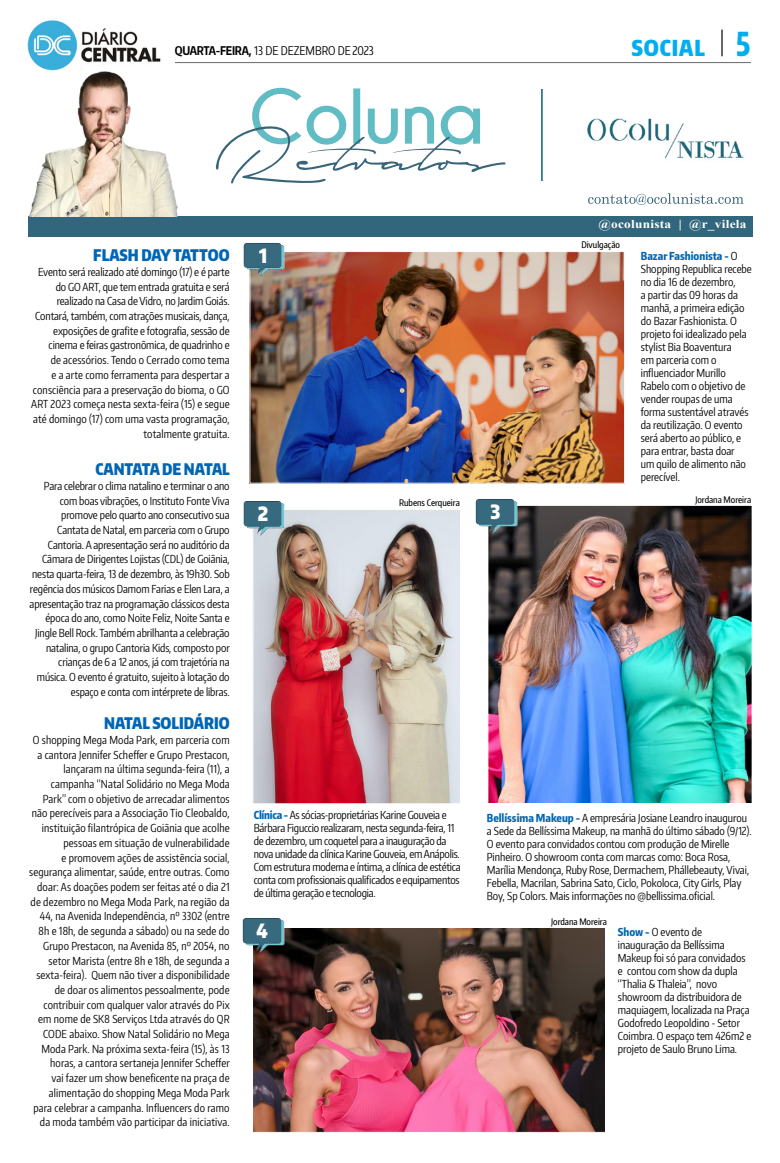
<style>
.page{position:relative;width:780px;height:1163px;background:#fff}
.page>*{position:absolute;margin:0;border:0;box-sizing:border-box;transform-origin:0 0}
.t1{font:900 22px "Encode Sans Compressed";letter-spacing:.04em;color:#00aeef}
.t2{font:900 19.7px "Encode Sans Narrow";color:#fff;scale:.87 1}
.t3{font:900 16px "Encode Sans Compressed";color:#0066b3}
.t4{font:700 12px "Encode Sans Compressed";letter-spacing:-.02em;color:#000}
.t5{font:700 12px "Times New Roman";letter-spacing:.02em;color:#fff;scale:1.11 1}
.t6{font:12px "Encode Sans Compressed";letter-spacing:-.02em;color:#000}
.t7{font:11px/14.7px "Encode Sans Compressed";color:#000;text-align:right}
.t8{font:11px/13px "Encode Sans Compressed";letter-spacing:-.02em;color:#000}
.t9{font:500 9px "Encode Sans Compressed";color:#000}
.s1{font-weight:400}
.s2{font-weight:800;font-size:33px}
.s3{font-weight:800;color:#0066b3}
</style>
<div class="page">
<hr style="left:175px;top:62px;width:575px;height:1px;background:#000">
<hr style="left:721px;top:30px;width:2px;height:26px;background:#000">
<img style="left:490px;top:507px;width:260px;height:294px">
<div style="left:487px;top:504px;width:266px;height:300px;border:2px solid #fff"></div>
<img style="left:251px;top:253px;width:372px;height:228px">
<div style="left:249px;top:251px;width:376px;height:232px;border:1px solid #fff"></div>
<img style="left:254px;top:510px;width:205px;height:292px">
<div style="left:252px;top:508px;width:209px;height:296px;border:1px solid #fff"></div>
<img style="left:254px;top:928px;width:350px;height:202px">
<div style="left:251px;top:926px;width:356px;height:206px;border:1px solid #fff"></div>
<img style="left:243px;top:243px;width:43px;height:37px">
<img style="left:243px;top:501px;width:43px;height:37px">
<img style="left:242px;top:918px;width:43px;height:37px">
<img style="left:475px;top:499px;width:43px;height:38px">
<img style="left:195px;top:87px;width:558px;height:130px">
<img style="left:541px;top:89px;width:2px;height:92px">
<div style="left:28px;top:217px;width:725px;height:20px;background:#31667c"></div>
<img style="left:28px;top:71px;width:160px;height:146px">
<img style="left:81px;top:28px;width:80px;height:35px">
<img style="left:27px;top:20px;width:51px;height:51px">
<p class="t4" style="left:175px;top:43px;width:133px">QUARTA-FEIRA, <span class="s1">13 de dezembro</span></p>
<p class="t6" style="left:338px;top:43px;width:37px">DE 2023</p>
<p class="t1" style="left:631px;top:33px;width:120px">SOCIAL <span class="s2">5</span></p>
<p class="t5" style="left:598px;top:215px;width:135px">@ocolunista | @r_vilela</p>
<p class="t3" style="left:93px;top:245px;width:138px">FLASH DAY TATTOO</p>
<p class="t7" style="left:31px;top:264px;width:200px">Evento será realizado até domingo (17) e é parte do GO ART, que tem entrada gratuita e será realizado na Casa de Vidro, no Jardim Goiás.<br>Contará, também, com atrações musicais, dança, exposições de grafite e fotografia, sessão de cinema e feiras gastronômica, de quadrinho e<br>de acessórios. Tendo o Cerrado como tema<br>e a arte como ferramenta para despertar a consciência para a preservação do bioma, o GO ART 2023 começa nesta sexta-feira (15) e segue até domingo (17) com uma vasta programação, totalmente gratuita.</p>
<p class="t3" style="left:95px;top:458px;width:136px">CANTATA DE NATAL</p>
<p class="t7" style="left:30px;top:478px;width:202px">Para celebrar o clima natalino e terminar o ano com boas vibrações, o Instituto Fonte Viva promove pelo quarto ano consecutivo sua Cantata de Natal, em parceria com o Grupo Cantoria. A apresentação será no auditório da Câmara de Dirigentes Lojistas (CDL) de Goiânia, nesta quarta-feira, 13 de dezembro, às 19h30. Sob regência dos músicos Damom Farias e Elen Lara, a apresentação traz na programação clássicos desta época do ano, como Noite Feliz, Noite Santa e Jingle Bell Rock. Também abrilhanta a celebração natalina, o grupo Cantoria Kids, composto por crianças de 6 a 12 anos, já com trajetória na música. O evento é gratuito, sujeito à lotação do espaço e conta com intérprete de libras.</p>
<p class="t3" style="left:104px;top:712px;width:127px">NATAL SOLIDÁRIO</p>
<p class="t7" style="left:29px;top:732px;width:202px">O shopping Mega Moda Park, em parceria com a cantora Jennifer Scheffer e Grupo Prestacon, lançaram na última segunda-feira (11), a campanha “Natal Solidário no Mega Moda Park” com o objetivo de arrecadar alimentos não perecíveis para a Associação Tio Cleobaldo, instituição filantrópica de Goiânia que acolhe pessoas em situação de vulnerabilidade<br>e promovem ações de assistência social, segurança alimentar, saúde, entre outras. Como doar: As doações podem ser feitas até o dia 21 de dezembro no Mega Moda Park, na região da 44, na Avenida Independência, nº 3302 (entre 8h e 18h, de segunda a sábado) ou na sede do Grupo Prestacon, na Avenida 85, nº 2054, no setor Marista (entre 8h e 18h, de segunda a sexta-feira). Quem não tiver a disponibilidade de doar os alimentos pessoalmente, pode contribuir com qualquer valor através do Pix em nome de SK8 Serviços Ltda através do QR CODE abaixo. Show Natal Solidário no Mega Moda Park. Na próxima sexta-feira (15), às 13 horas, a cantora sertaneja Jennifer Scheffer<br>vai fazer um show beneficente na praça de alimentação do shopping Mega Moda Park para celebrar a campanha. Influencers do ramo da moda também vão participar da iniciativa.</p>
<p class="t2" style="left:259px;top:242px;width:11px">1</p>
<p class="t2" style="left:258px;top:500px;width:14px">2</p>
<p class="t9" style="left:581px;top:239px;width:40px">Divulgação</p>
<p class="t7" style="left:640px;top:249px;width:112px;line-height:13px;text-align:left"><span class="s3">Bazar Fashionista -</span> O<br>Shopping Republica recebe no dia 16 de dezembro,<br>a partir das 09 horas da manhã, a primeira edição do Bazar Fashionista. O projeto foi idealizado pela stylist Bia Boaventura<br>em parceria com o influenciador Murillo<br>Rabelo com o objetivo de vender roupas de uma forma sustentável através da reutilização. O evento será aberto ao público, e para entrar, basta doar<br>um quilo de alimento não perecível.</p>
<p class="t9" style="left:399px;top:496px;width:62px">Rubens Cerqueira</p>
<p class="t9" style="left:695px;top:493px;width:57px">Jordana Moreira</p>
<p class="t2" style="left:490px;top:499px;width:13px">3</p>
<p class="t8" style="left:254px;top:807px;width:208px"><span class="s3">Clínica -</span> As sócias-proprietárias Karine Gouveia e Bárbara Figuccio realizaram, nesta segunda-feira, 11 de dezembro, um coquetel para a inauguração da nova unidade da clínica Karine Gouveia, em Anápolis.<br>Com estrutura moderna e íntima, a clínica de estética conta com profissionais qualificados e equipamentos de última geração e tecnologia.</p>
<p class="t2" style="left:256px;top:917px;width:15px">4</p>
<p class="t7" style="left:487px;top:810px;width:266px;line-height:13px;text-align:left"><span class="s3">Bellíssima Makeup -</span> A empresária Josiane Leandro inaugurou a Sede da Bellíssima Makeup, na manhã do último sábado (9/12).<br>O evento para convidados contou com produção de Mirelle Pinheiro. O showroom conta com marcas como: Boca Rosa, Marília Mendonça, Ruby Rose, Dermachem, Phállebeauty, Vivai, Febella, Macrilan, Sabrina Sato, Ciclo, Pokoloca, City Girls, Play Boy, Sp Colors. Mais informações no @bellissima.oficial.</p>
<p class="t9" style="left:551px;top:915px;width:57px">Jordana Moreira</p>
<p class="t7" style="left:618px;top:925px;width:135px;line-height:13px;text-align:left"><span class="s3">Show -</span> O evento de inauguração da Bellíssima<br>Makeup foi só para convidados e contou com show da dupla “Thalia &amp; Thaleia”, novo showroom da distribuidora de maquiagem, localizada na Praça<br>Godofredo Leopoldino - Setor<br>Coimbra. O espaço tem 426m2 e projeto de Saulo Bruno Lima.</p>
</div>
